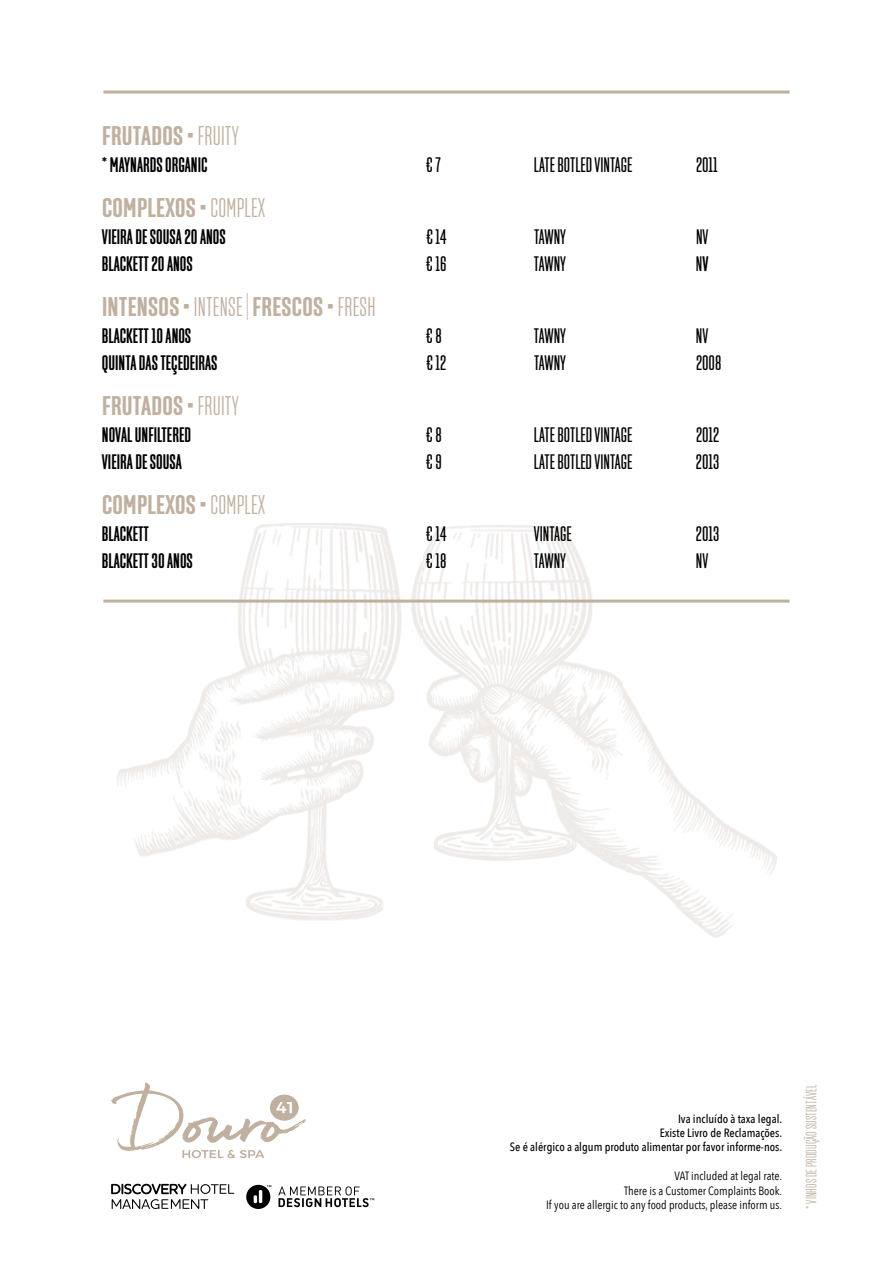
<style>
.page{position:relative;width:893px;height:1263px;background:#fff}
.page>*{position:absolute;margin:0;border:0;box-sizing:border-box;transform-origin:0 0}
.t1{font:700 27px "Solido Compressed";letter-spacing:.01em;color:#c0b09f}
.t2{font:21px "Solido Compact";color:#000}
.t3{font:500 21px "Solido Compact";color:#000}
.t4{font:300 15px "Solido Compact";letter-spacing:.01em;color:#c0b09f}
.t5{font:12px/14.4px "Avenir Next Condensed";color:#000;text-align:right}
.t6{font:500 12px/14.4px "Avenir Next Condensed";color:#000;text-align:right}
.s1{font-family:"Solido Compact";font-weight:300}
.s2{font-weight:500}
</style>
<div class="page">
<img style="left:218px;top:523px;width:152px;height:398px">
<img style="left:370px;top:895px;width:13px;height:21px">
<img style="left:625px;top:783px;width:151px;height:154px">
<img style="left:117px;top:731px;width:102px;height:156px">
<img style="left:422px;top:525px;width:203px;height:346px">
<img style="left:370px;top:525px;width:52px;height:225px">
<img style="left:624px;top:731px;width:56px;height:52px">
<img style="left:188px;top:678px;width:31px;height:53px">
<img style="left:624px;top:678px;width:25px;height:53px">
<hr style="left:103px;top:91px;width:687px;height:3px;background:#c0b09f">
<hr style="left:103px;top:600px;width:687px;height:3px;background:#c0b09f">
<svg style="left:246px;top:1185px;width:128px;height:24px"></svg>
<svg style="left:111px;top:1184px;width:123px;height:25px"></svg>
<svg style="left:111px;top:1082px;width:195px;height:76px"></svg>
<p class="t1" style="left:102px;top:121px;width:138px">FRUTADOS • <span class="s1">FRUITY</span></p>
<p class="t3" style="left:102px;top:153px;width:107px">* MAYNARDS ORGANIC</p>
<p class="t2" style="left:426px;top:153px;width:16px">€ 7</p>
<p class="t2" style="left:534px;top:153px;width:100px">LATE BOTLED VINTAGE</p>
<p class="t2" style="left:696px;top:153px;width:23px">2011</p>
<p class="t1" style="left:102px;top:193px;width:164px">COMPLEXOS • <span class="s1">COMPLEX</span></p>
<p class="t3" style="left:102px;top:225px;width:125px">VIEIRA DE SOUSA 20 ANOS</p>
<p class="t2" style="left:426px;top:225px;width:22px">€ 14</p>
<p class="t2" style="left:534px;top:225px;width:34px">TAWNY</p>
<p class="t2" style="left:696px;top:225px;width:14px">NV</p>
<p class="t3" style="left:102px;top:252px;width:92px">BLACKETT 20 ANOS</p>
<p class="t2" style="left:426px;top:252px;width:22px">€ 16</p>
<p class="t2" style="left:534px;top:252px;width:34px">TAWNY</p>
<p class="t2" style="left:696px;top:252px;width:14px">N<span class="s2">V</span></p>
<p class="t1" style="left:102px;top:292px;width:275px">INTENSOS • <span class="s1">INTENSE |</span> FRESCOS • <span class="s1">FRESH</span></p>
<p class="t3" style="left:102px;top:324px;width:91px">BLACKETT 10 ANOS</p>
<p class="t2" style="left:426px;top:324px;width:17px">€ 8</p>
<p class="t2" style="left:534px;top:324px;width:34px">TAWNY</p>
<p class="t2" style="left:696px;top:324px;width:14px">NV</p>
<p class="t3" style="left:102px;top:351px;width:117px">QUINTA DAS TEÇEDEIRAS</p>
<p class="t2" style="left:426px;top:351px;width:22px">€ 12</p>
<p class="t2" style="left:534px;top:351px;width:34px">TAWNY</p>
<p class="t2" style="left:696px;top:351px;width:27px">2008</p>
<p class="t1" style="left:102px;top:391px;width:138px">FRUTADOS • <span class="s1">FRUITY</span></p>
<p class="t3" style="left:102px;top:423px;width:91px">NOVAL UNFILTERED</p>
<p class="t2" style="left:426px;top:423px;width:17px">€ 8</p>
<p class="t2" style="left:534px;top:423px;width:100px">LATE BOTLED VINTAGE</p>
<p class="t2" style="left:696px;top:423px;width:25px">2012</p>
<p class="t3" style="left:102px;top:450px;width:81px">VIEIRA DE SOUSA</p>
<p class="t2" style="left:426px;top:450px;width:18px">€ 9</p>
<p class="t2" style="left:534px;top:450px;width:100px">LATE BOTLED VINTAGE</p>
<p class="t2" style="left:696px;top:450px;width:25px">2013</p>
<p class="t1" style="left:102px;top:490px;width:164px">COMPLEXOS • <span class="s1">COMPLEX</span></p>
<p class="t3" style="left:102px;top:522px;width:49px">BLACKETT</p>
<p class="t2" style="left:426px;top:522px;width:22px">€ 14</p>
<p class="t2" style="left:534px;top:522px;width:39px">VINTAGE</p>
<p class="t2" style="left:696px;top:522px;width:25px">2013</p>
<p class="t3" style="left:102px;top:549px;width:92px">BLACKETT 30 ANOS</p>
<p class="t2" style="left:426px;top:549px;width:22px">€ 18</p>
<p class="t2" style="left:534px;top:549px;width:34px">TAWNY</p>
<p class="t2" style="left:696px;top:549px;width:14px">NV</p>
<p class="t6" style="left:510px;top:1111px;width:274px">Iva incluído à taxa legal.<br>Existe Livro de Reclamações.<br>Se é alérgico a algum produto alimentar por favor informe-nos.</p>
<p class="t5" style="left:546px;top:1168px;width:238px">VAT included at legal rate.<br>There is a Customer Complaints Book.<br>If you are allergic to any food products, please inform us.</p>
<p class="t4" style="left:803px;top:1209px;width:126px;rotate:-90deg">* VINHOS DE PRODUÇÃO SUSTENTÁVEL</p>
</div>
